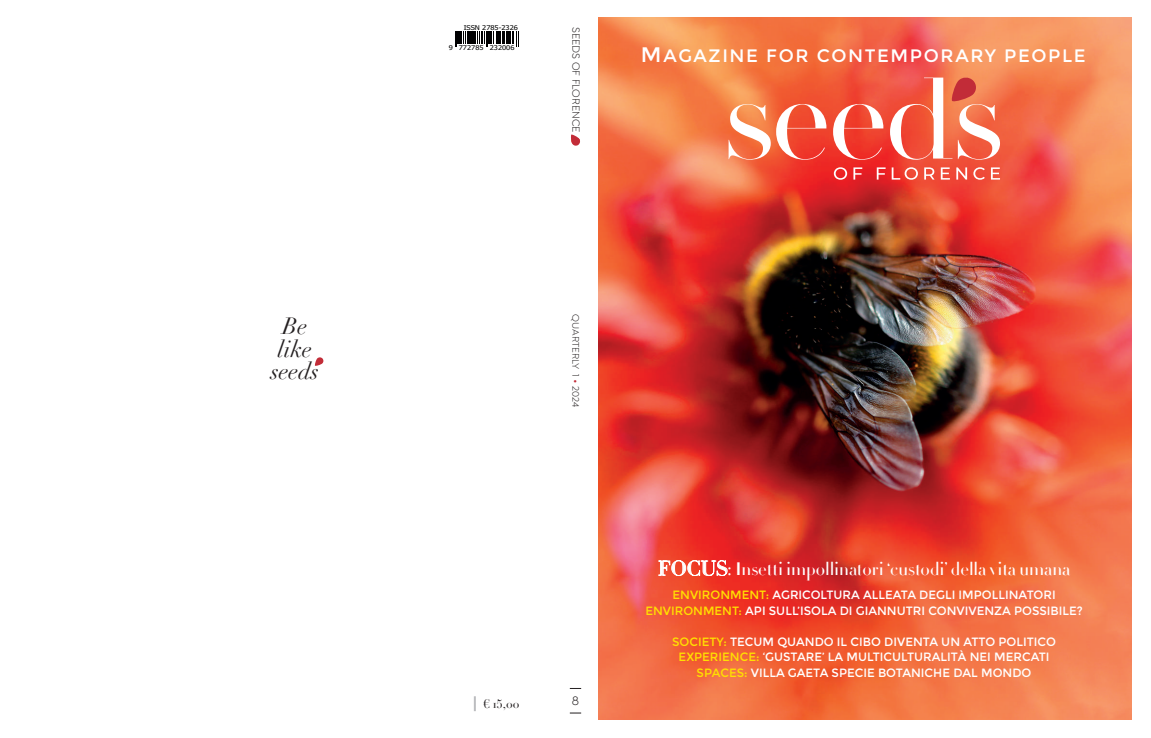
<style>
.page{position:relative;width:1151px;height:738px;background:#fff}
.page>*{position:absolute;margin:0;border:0;box-sizing:border-box;transform-origin:0 0}
.t1{font:italic 23px/22px "Didot";color:#231f20;text-align:center}
.t2{font:18px "Didot HTF M96 Medium";color:#fff;scale:1.05 1}
.t3{font:18px "Montserrat";letter-spacing:.09em;color:#fff}
.t4{font:13px "Isidora Sans";color:#231f20}
.t5{font:12px/15.5px "Montserrat";color:#fff;text-align:center}
.t6{font:12px "Didot";color:#231f20}
.t7{font:11px "Isidora Sans";color:#231f20}
.t8{font:10px "Isidora Sans";color:#231f20}
.t9{font:8px "Tahoma Normale";letter-spacing:.005em;color:#000001;scale:1.14 1}
.s1{font-size:21px}
.s2{font-size:13px;color:#c22c38}
.s3{font-size:20px}
.s4{color:#ffdf01}
</style>
<div class="page">
<img style="left:598px;top:17px;width:533px;height:702px">
<svg style="left:455px;top:32px;width:64px;height:15px"></svg>
<svg style="left:729px;top:104px;width:98px;height:56px"></svg>
<svg style="left:833px;top:104px;width:51px;height:56px"></svg>
<svg style="left:890px;top:76px;width:110px;height:84px"></svg>
<svg style="left:834px;top:167px;width:13px;height:12px"></svg>
<svg style="left:853px;top:167px;width:9px;height:12px"></svg>
<svg style="left:877px;top:167px;width:9px;height:12px"></svg>
<svg style="left:892px;top:167px;width:26px;height:12px"></svg>
<svg style="left:924px;top:167px;width:10px;height:12px"></svg>
<svg style="left:941px;top:167px;width:9px;height:12px"></svg>
<svg style="left:956px;top:167px;width:11px;height:12px"></svg>
<svg style="left:973px;top:167px;width:12px;height:12px"></svg>
<svg style="left:991px;top:167px;width:9px;height:12px"></svg>
<svg style="left:474px;top:696px;width:2px;height:14px"></svg>
<svg style="left:658px;top:559px;width:70px;height:16px"></svg>
<svg style="left:314px;top:357px;width:10px;height:9px"></svg>
<svg style="left:571px;top:134px;width:9px;height:12px"></svg>
<h1 class="t1" style="left:271px;top:315px;width:50px">Be like seeds</h1>
<p class="t9" style="left:464px;top:22px;width:49px">ISSN 2785-2326</p>
<p class="t9" style="left:449px;top:43px;width:59px">9 772785 232006</p>
<p class="t7" style="left:582px;top:27px;width:107px;rotate:90deg">SEEDS OF FLORENCE</p>
<h2 class="t3" style="left:641px;top:45px;width:446px"><span class="s1">M</span>AGAZINE FOR CONTEMPORARY PEOPLE</h2>
<p class="t8" style="left:581px;top:314px;width:94px;rotate:90deg">QUARTERLY 1 <span class="s2">•</span> 2024</p>
<p class="t6" style="left:483px;top:695px;width:38px">€ 15,00</p>
<p class="t4" style="left:572px;top:692px;width:9px">8</p>
<h2 class="t2" style="left:658px;top:557px;width:394px"><span class="s3">FOCUS:</span> Insetti impollinatori ‘custodi’ della vita umana</h2>
<p class="t5" style="left:645px;top:587px;width:439px"><span class="s4">ENVIRONMENT:</span> AGRICOLTURA ALLEATA DEGLI IMPOLLINATORI<br><span class="s4">ENVIRONMENT:</span> API SULL’ISOLA DI GIANNUTRI CONVIVENZA POSSIBILE?</p>
<p class="t5" style="left:672px;top:633px;width:385px"><span class="s4">SOCIETY:</span> TECUM QUANDO IL CIBO DIVENTA UN ATTO POLITICO<br><span class="s4">EXPERIENCE:</span> ‘GUSTARE’ LA MULTICULTURALITÀ NEI MERCATI<br><span class="s4">SPACES:</span> VILLA GAETA SPECIE BOTANICHE DAL MONDO</p>
</div>
